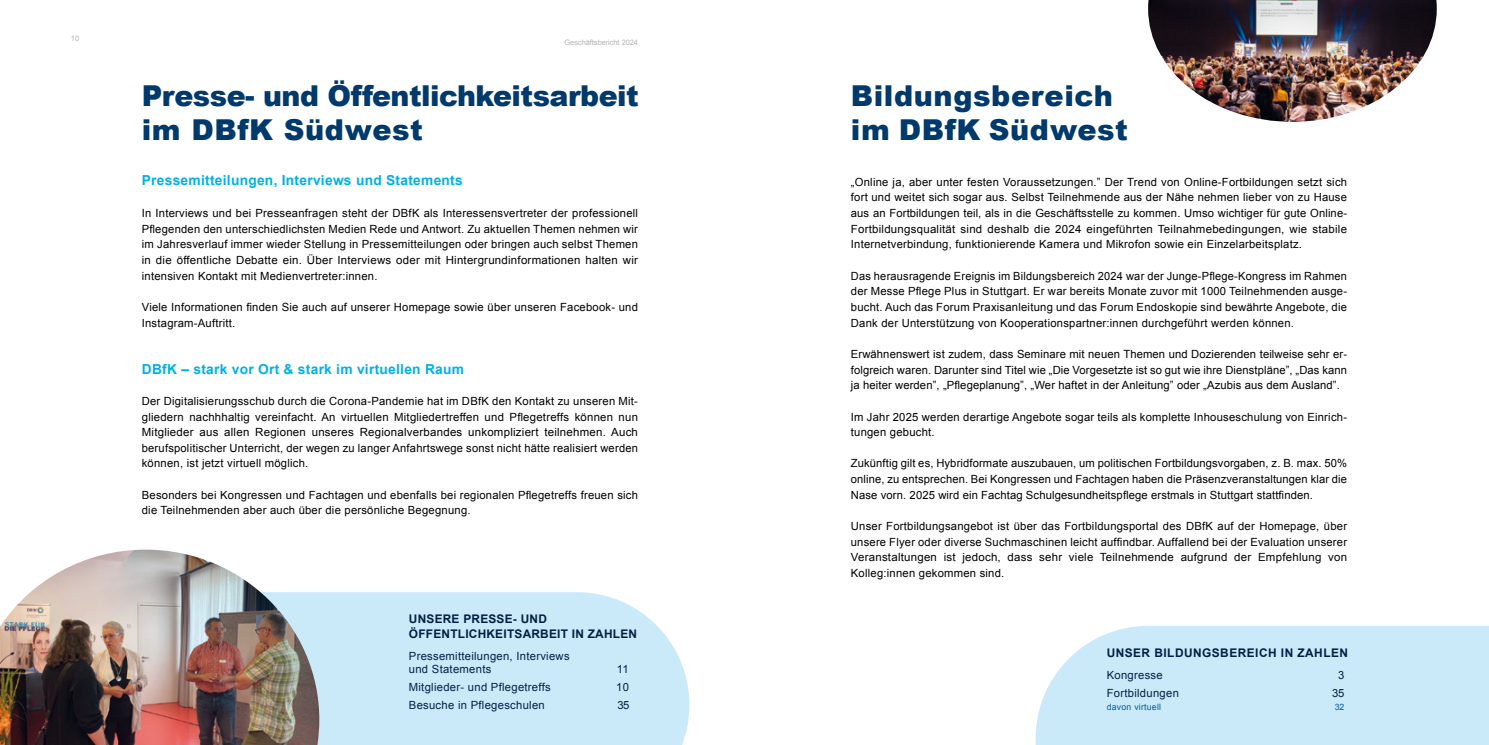
<style>
.page{position:relative;width:1489px;height:745px;background:#fff}
.page>*{position:absolute;margin:0;border:0;box-sizing:border-box;transform-origin:0 0}
.t1{font:900 28.75px/34.5px "Arial";letter-spacing:-.02em;color:#00396b}
.t2{font:900 28.75px/34.5px "Arial";letter-spacing:.02em;color:#00396b}
.t3{font:700 13.75px "Arial";letter-spacing:.02em;color:#00b0e6}
.t4{font:700 11.88px/15px "Arial";letter-spacing:.02em;color:#002045}
.t5{font:700 11.88px "Arial";letter-spacing:.04em;color:#002045}
.t6{font:11.25px/15.6px "Arial";letter-spacing:.02em;color:#000;text-align:justify}
.t7{font:11.25px/12.5px "Arial";letter-spacing:.025em;color:#002045}
.t8{font:8.75px "Arial";letter-spacing:.025em;color:#005b9a}
.t9{font:7.5px "Arial";letter-spacing:-.01em;color:#b1b3b4}
</style>
<div class="page">
<div style="left:1035px;top:626px;width:453px;height:118px;background:#cbeaf9"></div>
<div style="left:319px;top:592px;width:370px;height:152px;background:#cbeaf9"></div>
<img style="left:0;top:549px;width:319px;height:195px">
<img style="left:1148px;top:0;width:288px;height:122px">
<p class="t9" style="left:71px;top:33px;width:10px">10</p>
<p class="t9" style="left:564px;top:37px;width:75px">Geschäftsbericht 2024</p>
<h1 class="t1" style="left:142px;top:77px;width:498px">Presse- und Öffentlichkeitsarbeit im DBfK Südwest</h1>
<p class="t3" style="left:142px;top:171px;width:322px">Pressemitteilungen, Interviews und Statements</p>
<p class="t6" style="left:142px;top:205px;width:498px">In Interviews und bei Presseanfragen steht der DBfK als Interessensvertreter der professionell Pflegenden den unterschiedlichsten Medien Rede und Antwort. Zu aktuellen Themen nehmen wir im Jahresverlauf immer wieder Stellung in Pressemitteilungen oder bringen auch selbst Themen in die öffentliche Debatte ein. Über Interviews oder mit Hintergrundinformationen halten wir intensiven Kontakt mit Medienvertreter:innen.</p>
<p class="t6" style="left:142px;top:299px;width:497px">Viele Informationen finden Sie auch auf unserer Homepage sowie über unseren Facebook- und<br>Instagram-Auftritt.</p>
<p class="t3" style="left:142px;top:359px;width:324px">DBfK – stark vor Ort &amp; stark im virtuellen Raum</p>
<p class="t6" style="left:142px;top:393px;width:497px">Der Digitalisierungsschub durch die Corona-Pandemie hat im DBfK den Kontakt zu unseren Mit&shy;gliedern nachhhaltig vereinfacht. An virtuellen Mitgliedertreffen und Pflegetreffs können nun Mitglieder aus allen Regionen unseres Regionalverbandes unkompliziert teilnehmen. Auch berufspolitischer Unterricht, der wegen zu langer Anfahrtswege sonst nicht hätte realisiert werden können, ist jetzt virtuell möglich.</p>
<p class="t6" style="left:142px;top:486px;width:497px">Besonders bei Kongressen und Fachtagen und ebenfalls bei regionalen Pflegetreffs freuen sich die Teilnehmenden aber auch über die persönliche Begegnung.</p>
<p class="t4" style="left:409px;top:611px;width:230px">UNSERE PRESSE- UND<br>ÖFFENTLICHKEITSARBEIT IN ZAHLEN</p>
<p class="t7" style="left:409px;top:649px;width:162px">Pressemitteilungen, Interviews und Statements</p>
<p class="t7" style="left:616px;top:662px;width:13px">11</p>
<p class="t7" style="left:409px;top:680px;width:143px">Mitglieder- und Pflegetreffs</p>
<p class="t7" style="left:616px;top:680px;width:14px">10</p>
<p class="t7" style="left:409px;top:698px;width:137px">Besuche in Pflegeschulen</p>
<p class="t7" style="left:617px;top:698px;width:14px">35</p>
<h1 class="t2" style="left:850px;top:77px;width:279px">Bildungsbereich im DBfK Südwest</h1>
<p class="t6" style="left:850px;top:174px;width:497px">„Online ja, aber unter festen Voraussetzungen.” Der Trend von Online-Fortbildungen setzt sich fort und weitet sich sogar aus. Selbst Teilnehmende aus der Nähe nehmen lieber von zu Hause aus an Fortbildungen teil, als in die Geschäftsstelle zu kommen. Umso wichtiger für gute Online-Fortbildungsqualität sind deshalb die 2024 eingeführten Teilnahmebedingungen, wie stabile Internetverbindung, funktionierende Kamera und Mikrofon sowie ein Einzelarbeitsplatz.</p>
<p class="t6" style="left:850px;top:268px;width:497px">Das herausragende Ereignis im Bildungsbereich 2024 war der Junge-Pflege-Kongress im Rahmen der Messe Pflege Plus in Stuttgart. Er war bereits Monate zuvor mit 1000 Teilnehmenden ausge&shy;bucht. Auch das Forum Praxisanleitung und das Forum Endoskopie sind bewährte Angebote, die Dank der Unterstützung von Kooperationspartner:innen durchgeführt werden können.</p>
<p class="t6" style="left:850px;top:346px;width:497px">Erwähnenswert ist zudem, dass Seminare mit neuen Themen und Dozierenden teilweise sehr er&shy;folgreich waren. Darunter sind Titel wie „Die Vorgesetzte ist so gut wie ihre Dienstpläne”, „Das kann ja heiter werden”, „Pflegeplanung”, „Wer haftet in der Anleitung” oder „Azubis aus dem Ausland”.</p>
<p class="t6" style="left:850px;top:408px;width:497px">Im Jahr 2025 werden derartige Angebote sogar teils als komplette Inhouseschulung von Einrich&shy;tungen gebucht.</p>
<p class="t6" style="left:850px;top:455px;width:498px">Zukünftig gilt es, Hybridformate auszubauen, um politischen Fortbildungsvorgaben, z. B. max. 50% online, zu entsprechen. Bei Kongressen und Fachtagen haben die Präsenzveranstaltungen klar die Nase vorn. 2025 wird ein Fachtag Schulgesundheitspflege erstmals in Stuttgart stattfinden.</p>
<p class="t6" style="left:850px;top:518px;width:497px">Unser Fortbildungsangebot ist über das Fortbildungsportal des DBfK auf der Homepage, über unsere Flyer oder diverse Suchmaschinen leicht auffindbar. Auffallend bei der Evaluation unserer Veranstaltungen ist jedoch, dass sehr viele Teilnehmende aufgrund der Empfehlung von Kolleg:innen gekommen sind.</p>
<p class="t5" style="left:1106px;top:644px;width:243px">UNSER BILDUNGSBEREICH IN ZAHLEN</p>
<p class="t7" style="left:1106px;top:668px;width:58px">Kongresse</p>
<p class="t7" style="left:1337px;top:668px;width:8px">3</p>
<p class="t7" style="left:1106px;top:686px;width:74px">Fortbildungen</p>
<p class="t7" style="left:1331px;top:686px;width:14px">35</p>
<p class="t8" style="left:1106px;top:700px;width:56px">davon virtuell</p>
<p class="t8" style="left:1334px;top:700px;width:11px">32</p>
</div>
